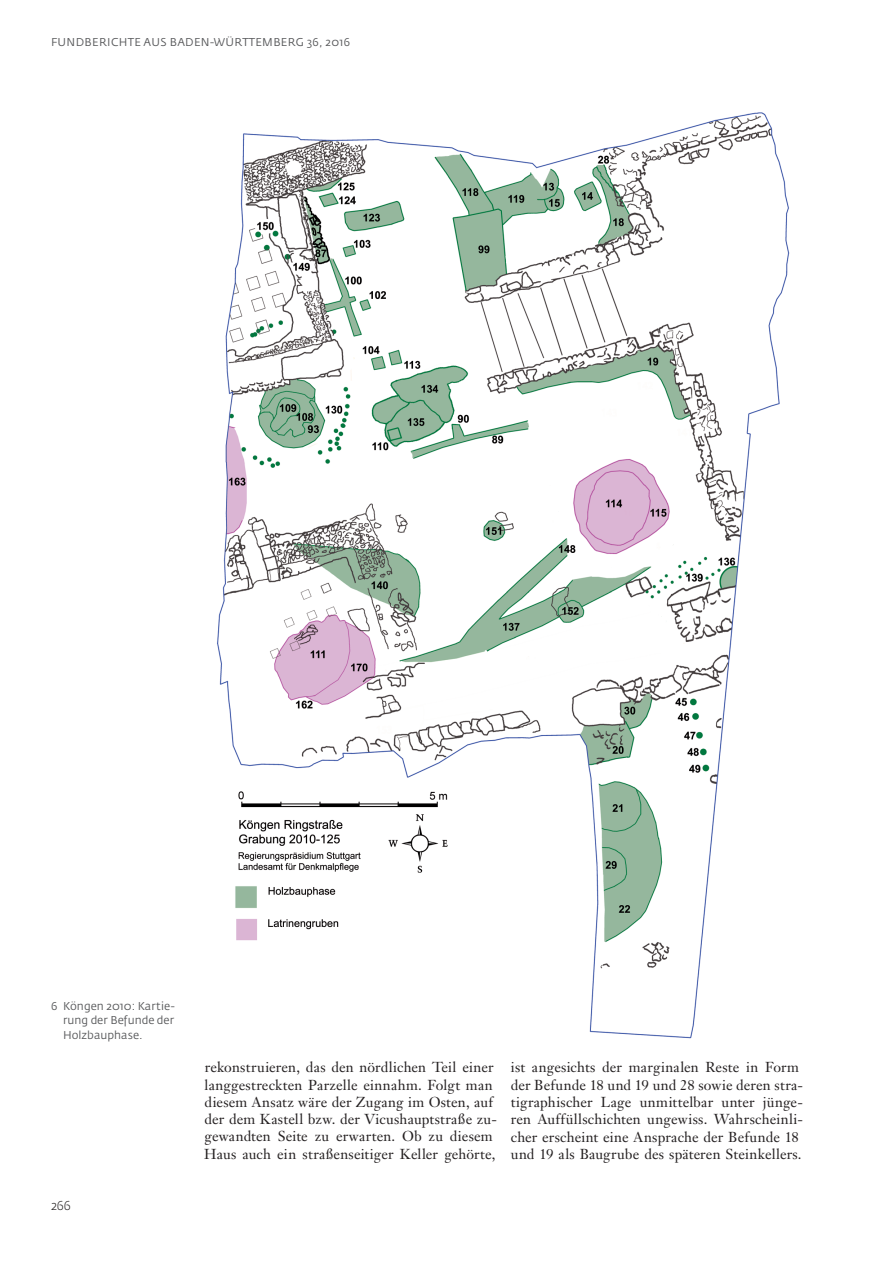
<style>
.page{position:relative;width:893px;height:1263px;background:#fff}
.page>*{position:absolute;margin:0;border:0;box-sizing:border-box;transform-origin:0 0}
.t1{font:14.25px/17.2px "Janson Text LT";letter-spacing:.01em;color:#231f20}
.t2{font:300 12.75px "Fedra Sans Pro";color:#231f20}
.t3{font:11.25px/14.2px "Fedra Sans Pro";letter-spacing:.005em;color:#57585a;text-align:justify}
.t4{font:11.25px "Fedra Sans Pro";letter-spacing:.03em;color:#57585a}
</style>
<div class="page">
<img style="left:217px;top:112px;width:573px;height:927px">
<p class="t4" style="left:51px;top:35px;width:301px">FUNDBERICHTE AUS BADEN-WÜRTTEMBERG 36, 2016</p>
<p class="t3" style="left:63px;top:999px;width:113px;text-indent:-12px">6 Köngen 2010: Kartie&shy;rung der Befunde der Holzbauphase.</p>
<p class="t2" style="left:51px;top:1198px;width:21px">266</p>
<p class="t1" style="left:204px;top:1059px;width:294px">rekonstruieren, das den nördlichen Teil einer langgestreckten Parzelle einnahm. Folgt man diesem Ansatz wäre der Zugang im Osten, auf der dem Kastell bzw. der Vicushauptstraße zu&shy;gewandten Seite zu erwarten. Ob zu diesem Haus auch ein straßenseitiger Keller gehörte,</p>
<p class="t1" style="left:511px;top:1059px;width:294px">ist angesichts der marginalen Reste in Form der Befunde 18 und 19 und 28 sowie deren stra&shy;tigraphischer Lage unmittelbar unter jünge&shy;ren Auffüllschichten ungewiss. Wahrscheinli&shy;cher erscheint eine Ansprache der Befunde 18 und 19 als Baugrube des späteren Steinkellers.</p>
</div>
